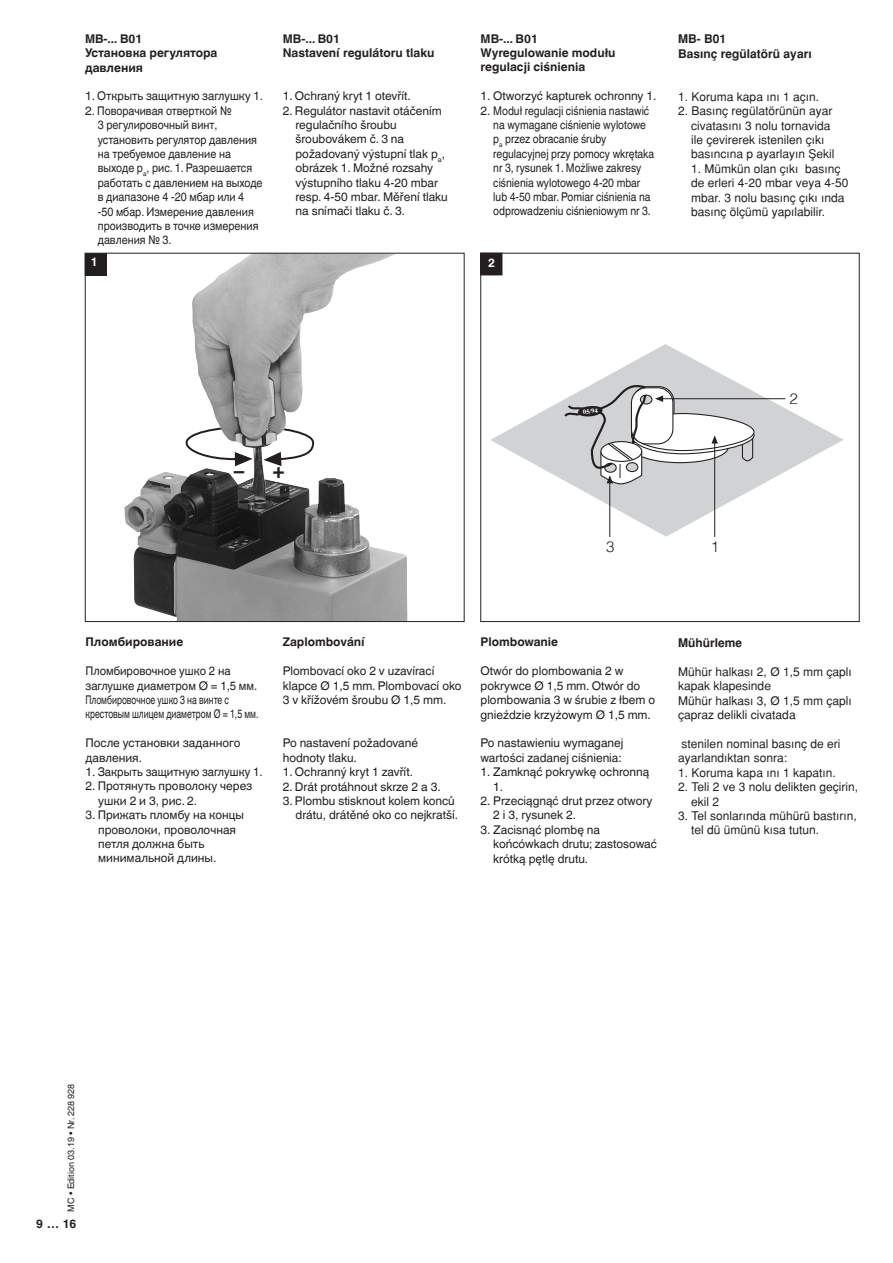
<style>
.page{position:relative;width:893px;height:1263px;background:#fff}
.page>*{position:absolute;margin:0;border:0;box-sizing:border-box;transform-origin:0 0}
.t1{font:700 47.85px "Helvetica";color:#231f20}
.t2{font:700 47.85px "Helvetica";color:#fff}
._10_p_helv_-fett{font:700 21px "Helvetica World";color:#231f20}
.t3{font:300 15.15px "Helvetica";color:#231f20}
.t4{font:12px/14.4px "Helvetica World";color:#231f20}
.t5{font:12px/14.4px "Pannonica";color:#231f20}
.t6{font:700 12px/14.4px "Helvetica World";color:#231f20}
.t7{font:12px/14.4px "Helvetica World";color:#231f20;scale:.73 1}
.t8{font:12px/14.4px "Helvetica World";color:#231f20;scale:.95 1}
.t9{font:700 12px "Pannonica";color:#231f20}
._8_p_helv-fett{font:700 12px "Helvetica World";color:#fff}
.t10{font:9px "Helvetica World";color:#231f20}
.t11{font:700 6.6px "Times";color:#fff}
.s1{font-family:"Helvetica World"}
</style>
<div class="page">
<img style="left:125px;top:255px;width:282px;height:365px">
<div style="left:85px;top:253px;width:379px;height:369px;border:1px solid #231f20"></div>
<svg style="left:491px;top:344px;width:352px;height:193px"></svg>
<hr style="left:663px;top:398px;width:122px;height:1px;background:#231f20">
<hr style="left:609px;top:483px;width:1px;height:54px;background:#231f20">
<hr style="left:714px;top:443px;width:1px;height:94px;background:#231f20">
<svg style="left:563px;top:384px;width:192px;height:100px"></svg>
<div style="left:85px;top:254px;width:21px;height:21px;background:#231f20"></div>
<div style="left:85px;top:253px;width:22px;height:23px;border:1px solid #231f20"></div>
<div style="left:481px;top:253px;width:21px;height:22px;background:#231f20"></div>
<p class="t6" style="left:85px;top:31px;width:59px">MB-... B01</p>
<p class="t6" style="left:85px;top:46px;width:134px">Установка регулятора давления</p>
<p class="t4" style="left:85px;top:89px;width:179px">1. Открыть защитную заглушку 1.</p>
<p class="t4" style="left:98px;top:103px;width:166px;text-indent:-13px">2. Поворачивая отверткой №<br>3 регулировочный винт, установить регулятор давления на требуемое давление на выходе р<sub>а</sub>, рис. 1. Разрешается работать с давлением на выходе в диапазоне 4 -20 мбар или 4 -50 мбар. Измерение давления производить в точке измерения давления № 3.</p>
<p class="t6" style="left:283px;top:31px;width:59px">MB-... B01</p>
<p class="t6" style="left:283px;top:46px;width:153px">Nastavení regulátoru tlaku</p>
<p class="t4" style="left:283px;top:89px;width:130px">1. Ochraný kryt 1 otevřít.</p>
<p class="t4" style="left:296px;top:103px;width:154px;text-indent:-13px">2. Regulátor nastavit otáčením regulačního šroubu šroubovákem č. 3 na požadovaný výstupní tlak p<sub>a</sub>, obrázek 1. Možné rozsahy výstupního tlaku 4-20 mbar resp. 4-50 mbar. Měření tlaku na snímači tlaku č. 3.</p>
<p class="t6" style="left:481px;top:31px;width:59px">MB-... B01</p>
<p class="t6" style="left:481px;top:46px;width:137px">Wyregulowanie modułu regulacji ciśnienia</p>
<p class="t4" style="left:481px;top:89px;width:177px">1. Otworzyć kapturek ochronny 1.</p>
<p class="t4" style="left:493px;top:103px;width:162px;text-indent:-13px">2. Moduł regulacji ciśnienia nastawić na wymagane ciśnienie wylotowe p<sub>a</sub> przez obracanie śruby regulacyjnej przy pomocy wkrętaka nr 3, rysunek 1. Możliwe zakresy ciśnienia wylotowego 4-20 mbar lub 4-50 mbar. Pomiar ciśnienia na odprowadzeniu ciśnieniowym nr 3.</p>
<p class="_8_p_helv-fett" style="left:91px;top:255px;width:8px">1</p>
<p class="_8_p_helv-fett" style="left:488px;top:256px;width:8px">2</p>
<p class="t9" style="left:678px;top:32px;width:49px">MB- B01</p>
<p class="t9" style="left:678px;top:46px;width:135px">Basınç regülatörü ayarı</p>
<p class="t5" style="left:678px;top:89px;width:142px">1. Koruma kapa ını 1 açın.</p>
<p class="t5" style="left:691px;top:104px;width:145px;text-indent:-13px">2. Basınç regülatörünün ayar civatasını 3 nolu tornavida ile çevirerek istenilen çıkı basıncına p ayarlayın Ωekil</p>
<p class="t5" style="left:691px;top:161px;width:159px">1. Mümkün olan çıkı basınç de erleri 4-20 mbar veya 4-50 mbar. 3 nolu basınç çıkı ında basınç ölçümü yapılabilir.</p>
<p class="_10_p_helv_-fett" style="left:234px;top:458px;width:12px">–</p>
<p class="_10_p_helv_-fett" style="left:273px;top:458px;width:14px">+</p>
<p class="t11" style="left:582px;top:406px;width:16px;rotate:-6deg">05/94</p>
<p class="t3" style="left:606px;top:534px;width:10px">3</p>
<p class="t3" style="left:711px;top:534px;width:10px">1</p>
<p class="t3" style="left:789px;top:385px;width:10px">2</p>
<p class="t6" style="left:86px;top:635px;width:99px">Пломбирование</p>
<p class="t8" style="left:86px;top:664px;width:182px">Пломбировочное ушко 2 на заглушке диаметром Ø = 1,5 мм.</p>
<p class="t7" style="left:86px;top:693px;width:238px">Пломбировочное ушко 3 на винте с крестовым шлицем диаметром Ø = 1,5 мм.</p>
<p class="t4" style="left:86px;top:736px;width:156px">После установки заданного давления.</p>
<p class="t4" style="left:86px;top:765px;width:179px">1. Закрыть защитную заглушку 1.</p>
<p class="t4" style="left:98px;top:779px;width:156px;text-indent:-13px">2. Протянуть проволоку через ушки 2 и 3, рис. 2.</p>
<p class="t4" style="left:98px;top:808px;width:147px;text-indent:-13px">3. Прижать пломбу на концы проволоки, проволочная петля должна быть минимальной длины.</p>
<p class="t1" style="left:103px;top:615px;width:29px">+</p>
<p class="t1" style="left:103px;top:698px;width:29px">+</p>
<p class="t2" style="left:103px;top:769px;width:29px">+</p>
<p class="t6" style="left:283px;top:635px;width:84px">Zaplombování</p>
<p class="t4" style="left:283px;top:664px;width:180px">Plombovací oko 2 v uzavírací klapce Ø 1,5 mm. Plombovací oko<br>3 v křížovém šroubu Ø 1,5 mm.</p>
<p class="t4" style="left:283px;top:736px;width:137px">Po nastavení požadované hodnoty tlaku.</p>
<p class="t4" style="left:283px;top:765px;width:132px">1. Ochranný kryt 1 zavřít.</p>
<p class="t4" style="left:283px;top:779px;width:159px">2. Drát protáhnout skrze 2 a 3.</p>
<p class="t4" style="left:283px;top:793px;width:177px;text-align:right">3. Plombu stisknout kolem konců drátu, drátěné oko co nejkratší.</p>
<p class="t6" style="left:481px;top:635px;width:79px">Plombowanie</p>
<p class="t4" style="left:481px;top:664px;width:176px">Otwór do plombowania 2 w pokrywce Ø 1,5 mm. Otwór do plombowania 3 w śrubie z łbem o gnieździe krzyżowym Ø 1,5 mm.</p>
<p class="t4" style="left:481px;top:736px;width:144px">Po nastawieniu wymaganej wartości zadanej ciśnienia:</p>
<p class="t4" style="left:493px;top:765px;width:158px;text-indent:-13px">1. Zamknąć pokrywkę ochronną<br>1.</p>
<p class="t4" style="left:493px;top:793px;width:161px;text-indent:-13px">2. Przeciągnąć drut przez otwory<br>2 i 3, rysunek 2.</p>
<p class="t4" style="left:493px;top:822px;width:165px;text-indent:-13px">3. Zacisnąć plombę na końcówkach drutu; zastosować krótką pętlę drutu.</p>
<p class="t9" style="left:678px;top:636px;width:66px">Mühürleme</p>
<p class="t5" style="left:678px;top:664px;width:175px">Mühür halkası 2, <span class="s1">Ø</span> 1,5 mm çaplı kapak klapesinde</p>
<p class="t5" style="left:678px;top:693px;width:175px">Mühür halkası 3, <span class="s1">Ø</span> 1,5 mm çaplı çapraz delikli civatada</p>
<p class="t5" style="left:678px;top:736px;width:164px">İstenilen nominal basınç de eri ayarlandıktan sonra:</p>
<p class="t5" style="left:678px;top:765px;width:159px">1. Koruma kapa ını 1 kapatın.</p>
<p class="t5" style="left:691px;top:780px;width:169px;text-indent:-13px">2. Teli 2 ve 3 nolu delikten geçirin, ekil 2</p>
<p class="t5" style="left:691px;top:808px;width:167px;text-indent:-13px">3. Tel sonlarında mühürü bastırın, tel dü ümünü kısa tutun.</p>
<p class="t10" style="left:66px;top:1211px;width:129px;rotate:-90deg">MC • Edition 03.19 • Nr. 228 928</p>
<p class="t6" style="left:36px;top:1217px;width:42px">9 … 16</p>
</div>
